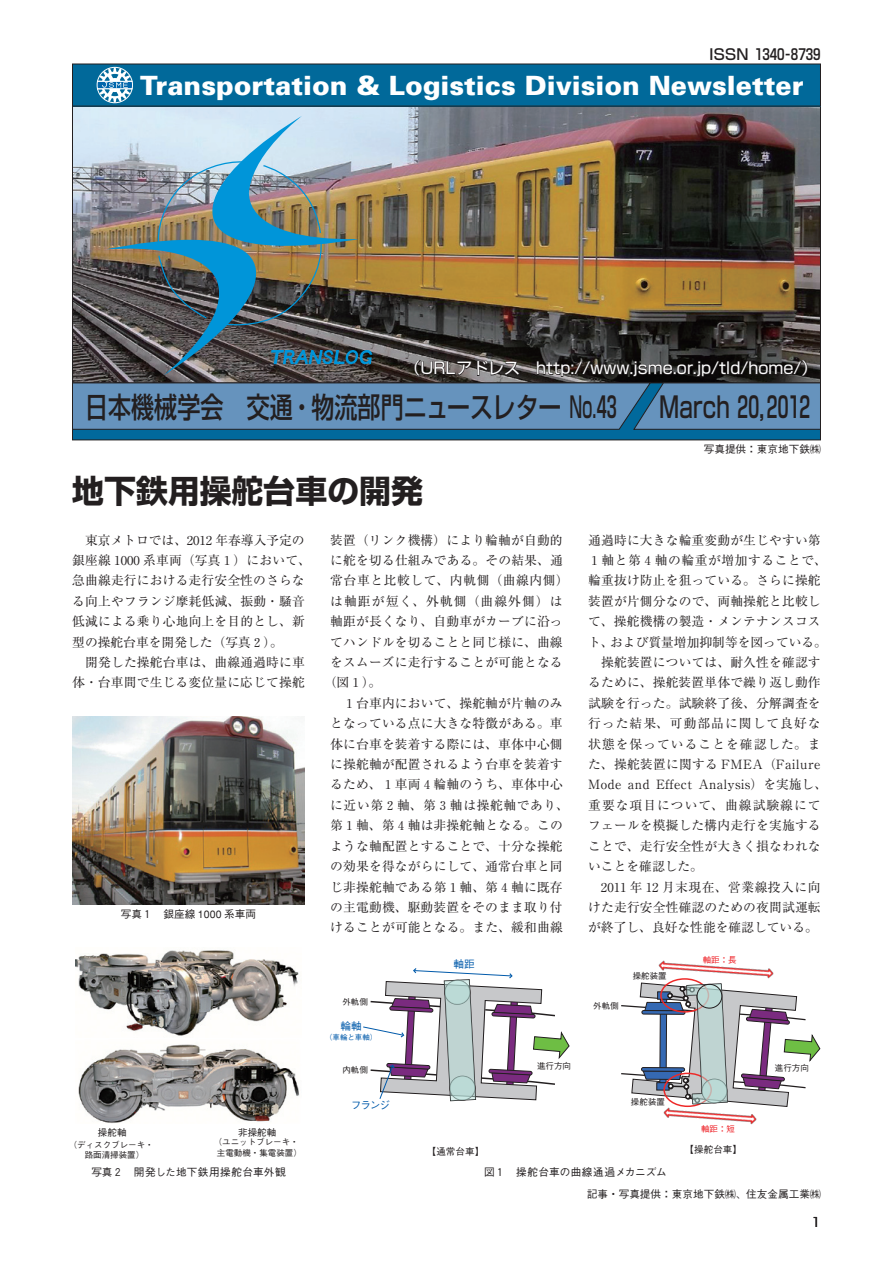
<style>
.page{position:relative;width:893px;height:1263px;background:#fff}
.page>*{position:absolute;margin:0;border:0;box-sizing:border-box;transform-origin:0 0}
.t1{font:700 31.95px "Shin Go";color:#231f20}
.t2{font:500 28.65px "Shin Go";letter-spacing:.005em;color:#231f20;scale:.8 1}
.t3{font:500 28.65px "Shin Go";letter-spacing:.005em;color:#231f20;scale:.75 1}
.t4{font:900 26.55px "Univers";color:#fff}
.t5{font:15.9px "Shin Go";color:#fff}
.t6{font:14.85px "Hankaku Num Sgm";color:#231f20}
.t7{font:12.75px/20.4px "Ryumin";letter-spacing:.015em;color:#231f20}
.t8{font:12.75px "Ryumin";letter-spacing:.05em;color:#231f20}
.t9{font:12.75px "Ryumin";letter-spacing:.085em;color:#231f20}
.t10{font:12.75px "Shin Go";color:#231f20}
.t11{font:500 10.65px "Gothic BBB";color:#231f20}
.t12{font:500 10.65px "Gothic BBB";letter-spacing:-.1em;color:#015aaa}
.t13{font:500 9.6px "Gothic BBB";color:#231f20}
.t14{font:500 8.55px/10.6px "Gothic BBB";color:#231f20;text-align:center}
.t15{font:500 8.55px "Gothic BBB";color:#ee1d23}
.t16{font:500 7.5px "Gothic BBB";color:#015aaa}
.s1{font-family:"Shin Go";font-weight:500}
.s2{font-family:"Hankaku Num Sgm";font-weight:400}
</style>
<div class="page">
<img style="left:74px;top:106px;width:745px;height:10px">
<div style="left:72px;top:64px;width:748px;height:42px;background:#01699a"></div>
<div style="left:72px;top:383px;width:748px;height:57px;background:#01699c"></div>
<div style="left:72px;top:383px;width:749px;height:57px;border:1px solid #231f20"></div>
<svg style="left:97px;top:67px;width:36px;height:36px"></svg>
<img style="left:72px;top:116px;width:749px;height:314px">
<img style="left:76px;top:950px;width:224px;height:173px">
<img style="left:72px;top:717px;width:233px;height:187px">
<img style="left:658px;top:960px;width:116px;height:22px">
<div style="left:660px;top:978px;width:49px;height:34px;border:1px solid #ee2928;border-radius:50%"></div>
<img style="left:663px;top:1107px;width:94px;height:18px">
<svg style="left:621px;top:982px;width:199px;height:125px"></svg>
<svg style="left:702px;top:1079px;width:25px;height:24px"></svg>
<svg style="left:697px;top:984px;width:25px;height:24px"></svg>
<div style="left:696px;top:984px;width:26px;height:25px;border:1px solid #231f20;border-radius:50%"></div>
<svg style="left:363px;top:968px;width:207px;height:133px"></svg>
<p class="t6" style="left:709px;top:47px;width:113px"><span class="s1">ISSN</span> 1340<span class="s1">-</span>8739</p>
<h3 class="t4" style="left:140px;top:69px;width:665px">Transportation &amp; Logistics Division Newsletter</h3>
<p class="t5" style="left:404px;top:358px;width:415px">（URLアドレス　http://www.jsme.or.jp/tld/home/）</p>
<h2 class="t2" style="left:85px;top:388px;width:666px">日本機械学会 交通・物流部門ニュースレター No.<span class="s2">43</span></h2>
<h2 class="t3" style="left:659px;top:388px;width:203px">March <span class="s2">20</span>,<span class="s2">2012</span></h2>
<h1 class="t1" style="left:72px;top:469px;width:352px">地下鉄用操舵台車の開発</h1>
<p class="t7" style="left:72px;top:529px;width:240px">　東京メトロでは、2012 年春導入予定の銀座線 1000 系車両（写真１）において、急曲線走行における走行安全性のさらなる向上やフランジ摩耗低減、振動・騒音低減による乗り心地向上を目的とし、新型の操舵台車を開発した（写真２）。<br>　開発した操舵台車は、曲線通過時に車体・台車間で生じる変位量に応じて操舵</p>
<p class="t7" style="left:330px;top:529px;width:234px">装置（リンク機構）により輪軸が自動的</p>
<p class="t7" style="left:330px;top:550px;width:234px">に舵を切る仕組みである。その結果、通</p>
<p class="t8" style="left:330px;top:573px;width:240px">常台車と比較して、内軌側（曲線内側）</p>
<p class="t9" style="left:330px;top:593px;width:234px">は軸距が短く、外軌側（曲線外側）は</p>
<p class="t7" style="left:330px;top:611px;width:234px">軸距が長くなり、自動車がカーブに沿っ</p>
<p class="t7" style="left:330px;top:631px;width:234px">てハンドルを切ることと同じ様に、曲線</p>
<p class="t7" style="left:330px;top:652px;width:234px">をスムーズに走行することが可能となる</p>
<p class="t7" style="left:324px;top:672px;width:59px">（図１）。</p>
<p class="t7" style="left:330px;top:693px;width:234px">　１台車内において、操舵軸が片軸のみ</p>
<p class="t7" style="left:330px;top:713px;width:234px">となっている点に大きな特徴がある。車</p>
<p class="t7" style="left:330px;top:733px;width:234px">体に台車を装着する際には、車体中心側</p>
<p class="t7" style="left:330px;top:754px;width:234px">に操舵軸が配置されるよう台車を装着す</p>
<p class="t7" style="left:330px;top:774px;width:234px">るため、１車両４輪軸のうち、車体中心</p>
<p class="t8" style="left:330px;top:797px;width:240px">に近い第２軸、第３軸は操舵軸であり、</p>
<p class="t7" style="left:330px;top:815px;width:234px">第１軸、第４軸は非操舵軸となる。この</p>
<p class="t7" style="left:330px;top:835px;width:234px">ような軸配置とすることで、十分な操舵</p>
<p class="t7" style="left:330px;top:856px;width:234px">の効果を得ながらにして、通常台車と同</p>
<p class="t7" style="left:330px;top:876px;width:234px">じ非操舵軸である第１軸、第４軸に既存</p>
<p class="t7" style="left:330px;top:897px;width:234px">の主電動機、駆動装置をそのまま取り付</p>
<p class="t7" style="left:330px;top:917px;width:234px">けることが可能となる。また、緩和曲線</p>
<p class="t11" style="left:121px;top:908px;width:137px">写真１　銀座線 1000 系車両</p>
<p class="t12" style="left:454px;top:958px;width:23px">軸距</p>
<p class="t11" style="left:704px;top:443px;width:118px">写真提供：東京地下鉄㈱</p>
<p class="t7" style="left:588px;top:529px;width:240px">通過時に大きな輪重変動が生じやすい第<br>１軸と第４軸の輪重が増加することで、輪重抜け防止を狙っている。さらに操舵装置が片側分なので、両軸操舵と比較して、操舵機構の製造・メンテナンスコスト、および質量増加抑制等を図っている。　操舵装置については、耐久性を確認するために、操舵装置単体で繰り返し動作試験を行った。試験終了後、分解調査を行った結果、可動部品に関して良好な状態を保っていることを確認した。また、操舵装置に関する FMEA（Failure<br>Mode and Effect Analysis）を実施し、重要な項目について、曲線試験線にてフェールを模擬した構内走行を実施することで、走行安全性が大きく損なわれないことを確認した。<br>　2011 年 12 月末現在、営業線投入に向けた走行安全性確認のための夜間試運転が終了し、良好な性能を確認している。</p>
<p class="t14" style="left:633px;top:971px;width:36px">操舵装置</p>
<p class="t15" style="left:703px;top:954px;width:36px">軸距：長</p>
<p class="t14" style="left:342px;top:997px;width:27px">外軌側</p>
<p class="t14" style="left:593px;top:1000px;width:27px">外軌側</p>
<p class="t12" style="left:341px;top:1019px;width:23px">輪軸</p>
<p class="t16" style="left:325px;top:1033px;width:54px">（車輪と車軸）</p>
<p class="t13" style="left:98px;top:1126px;width:30px">操舵軸</p>
<p class="t14" style="left:85px;top:1139px;width:71px;text-align:left;text-indent:-16px">（ディスクブレーキ・路面清掃装置）</p>
<p class="t13" style="left:238px;top:1126px;width:40px">非操舵軸</p>
<p class="t14" style="left:214px;top:1137px;width:90px">（ユニットブレーキ・主電動機・集電装置）</p>
<p class="t14" style="left:342px;top:1065px;width:27px">内軌側</p>
<p class="t12" style="left:351px;top:1099px;width:41px">フランジ</p>
<p class="t14" style="left:537px;top:1060px;width:36px">進行方向</p>
<p class="t14" style="left:775px;top:1063px;width:36px">進行方向</p>
<p class="t14" style="left:631px;top:1097px;width:36px">操舵装置</p>
<p class="t15" style="left:701px;top:1124px;width:36px">軸距：短</p>
<p class="t13" style="left:427px;top:1146px;width:59px">【通常台車】</p>
<p class="t13" style="left:685px;top:1143px;width:59px">【操舵台車】</p>
<p class="t11" style="left:91px;top:1166px;width:196px">写真２　開発した地下鉄用操舵台車外観</p>
<p class="t11" style="left:484px;top:1166px;width:184px">図１　操舵台車の曲線通過メカニズム</p>
<p class="t11" style="left:587px;top:1188px;width:235px">記事・写真提供：東京地下鉄㈱、住友金属工業㈱</p>
<p class="t10" style="left:811px;top:1214px;width:11px">1</p>
</div>
